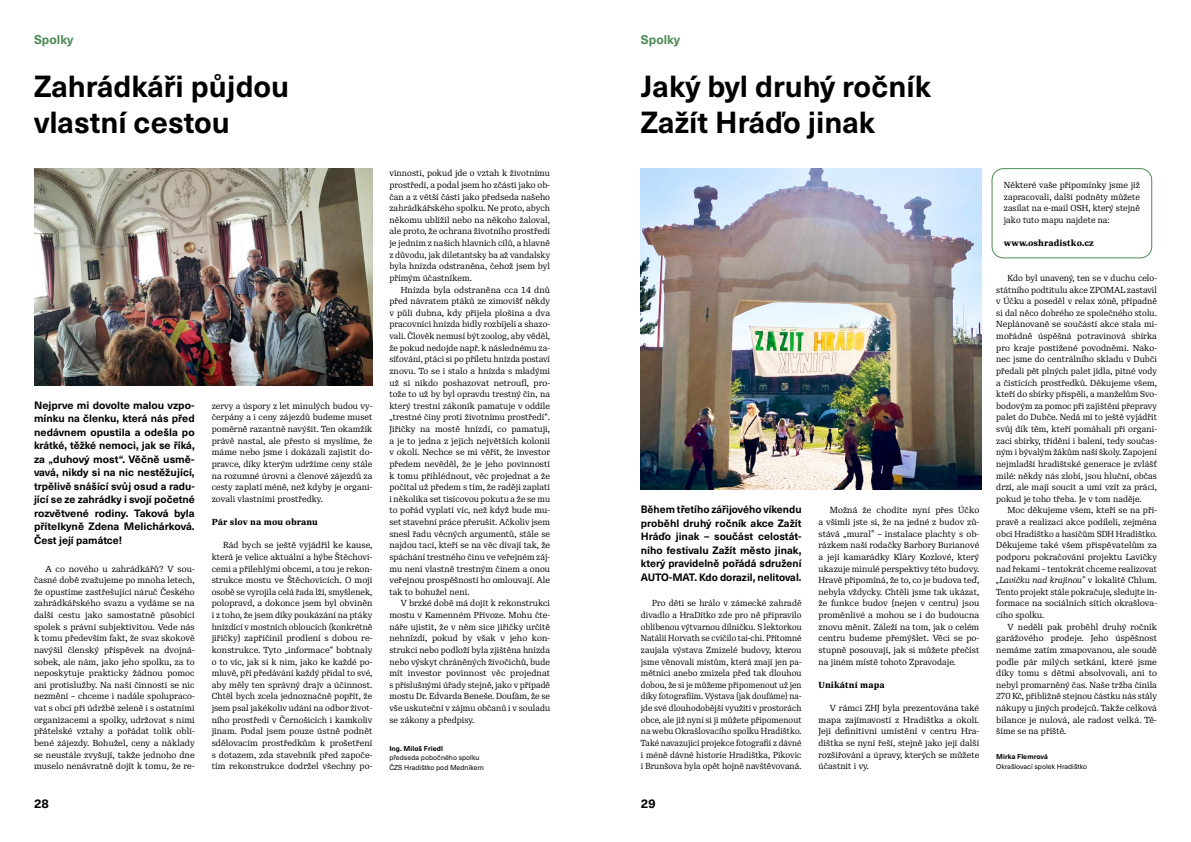
<style>
.page{position:relative;width:1191px;height:842px;background:#fff}
.page>*{position:absolute;margin:0;border:0;box-sizing:border-box;transform-origin:0 0}
.t1{font:700 30px/36px "Neue Haas Unica W1 G";color:#000}
.t2{font:700 12.5px "Neue Haas Unica W1 G";color:#4d8b55}
.t3{font:700 12.5px "Neue Haas Unica W1 G";color:#000}
.t4{font:700 10.5px/13.5px "Neue Haas Unica W1 G";color:#000;text-align:justify}
.t5{font:8.5px/11.6px "Re Public Std";letter-spacing:.005em;color:#000;text-align:justify}
.t6{font:500 8.5px "Re Public Std";letter-spacing:.005em;color:#000}
.t7{font:7px/9.5px "Neue Haas Unica W1 G";letter-spacing:.005em;color:#000}
.t8{font:700 7px "Neue Haas Unica W1 G";letter-spacing:.005em;color:#000}
.s1{font-style:italic}
</style>
<div class="page">
<img style="left:34px;top:169px;width:338px;height:217px">
<img style="left:641px;top:169px;width:340px;height:321px">
<div style="left:991px;top:168px;width:161px;height:90px;border:1px solid #4d8b55;border-radius:11px"></div>
<h2 class="t2" style="left:34px;top:30px;width:41px">Spolky</h2>
<h2 class="t2" style="left:641px;top:30px;width:41px">Spolky</h2>
<h1 class="t1" style="left:34px;top:66px;width:257px">Zahrádkáři půjdou vlastní cestou</h1>
<h1 class="t1" style="left:641px;top:66px;width:292px">Jaký byl druhý ročník<br>Zažít Hráďo jinak</h1>
<p class="t5" style="left:389px;top:168px;width:162px">vinnosti, pokud jde o vztah k životnímu prostředí, a podal jsem ho zčásti jako ob&shy;čan a z větší části jako předseda našeho zahrádkářského spolku. Ne proto, abych někomu ublížil nebo na někoho žaloval, ale proto, že ochrana životního prostředí je jedním z našich hlavních cílů, a hlavně z důvodu, jak diletantsky ba až vandalsky byla hnízda odstraněna, čehož jsem byl přímým účastníkem.</p>
<p class="t5" style="left:389px;top:284px;width:162px;text-indent:11px">Hnízda byla odstraněna cca 14 dnů před návratem ptáků ze zimovišť někdy v půli dubna, kdy přijela plošina a dva pracovníci hnízda bidly rozbíjeli a shazo&shy;vali. Člověk nemusí být zoolog, aby věděl, že pokud nedojde např. k následnému za&shy;síťování, ptáci si po příletu hnízda postaví znovu. To se i stalo a hnízda s mladými už si nikdo poshazovat netroufl, pro&shy;tože to už by byl opravdu trestný čin, na který trestní zákoník pamatuje v oddíle „trestné činy proti životnímu prostředí“.<br>Jiřičky na mostě hnízdí, co pamatuji, a je to jedna z jejich největších kolonií v okolí. Nechce se mi věřit, že investor předem nevěděl, že je jeho povinností k tomu přihlédnout, věc projednat a že počítal už předem s tím, že raději zaplatí i několika set tisícovou pokutu a že se mu to pořád vyplatí víc, než když bude mu&shy;set stavební práce přerušit. Ačkoliv jsem snesl řadu věcných argumentů, stále se najdou tací, kteří se na věc dívají tak, že spáchání trestného činu ve veřejném záj&shy;mu není vlastně trestným činem a onou veřejnou prospěšností ho omlouvají. Ale tak to bohužel není.</p>
<p class="t5" style="left:389px;top:598px;width:162px;text-indent:11px">V brzké době má dojít k rekonstrukci mostu v Kamenném Přívoze. Mohu čte&shy;náře ujistit, že v něm sice jiřičky určitě nehnízdí, pokud by však v jeho kon&shy;strukci nebo podloží byla zjištěna hnízda nebo výskyt chráněných živočichů, bude mít investor povinnost věc projednat s příslušnými úřady stejně, jako v případě mostu Dr. Edvarda Beneše. Doufám, že se vše uskuteční v zájmu občanů i v souladu se zákony a předpisy.</p>
<p class="t8" style="left:389px;top:743px;width:55px">Ing. Miloš Friedl</p>
<p class="t7" style="left:389px;top:753px;width:96px">předseda pobočného spolku<br>ČZS Hradištko pod Medníkem</p>
<p class="t4" style="left:34px;top:398px;width:162px">Nejprve mi dovolte malou vzpo&shy;mínku na členku, která nás před nedávnem opustila a odešla po krátké, těžké nemoci, jak se říká, za „duhový most“. Věčně usmě&shy;vavá, nikdy si na nic nestěžující, trpělivě snášící svůj osud a radu&shy;jící se ze zahrádky i svojí početné rozvětvené rodiny. Taková byla přítelkyně Zdena Melichárková.<br>Čest její památce!</p>
<p class="t5" style="left:34px;top:563px;width:162px;text-indent:11px">A co nového u zahrádkářů? V sou&shy;časné době zvažujeme po mnoha letech, že opustíme zastřešující náruč Českého zahrádkářského svazu a vydáme se na další cestu jako samostatně působící spolek s právní subjektivitou. Vede nás k tomu především fakt, že svaz skokově navýšil členský příspěvek na dvojná&shy;sobek, ale nám, jako jeho spolku, za to neposkytuje prakticky žádnou pomoc ani protislužby. Na naší činnosti se nic nezmění – chceme i nadále spolupraco&shy;vat s obcí při údržbě zeleně i s ostatními organizacemi a spolky, udržovat s nimi přátelské vztahy a pořádat tolik oblí&shy;bené zájezdy. Bohužel, ceny a náklady se neustále zvyšují, takže jednoho dne muselo nenávratně dojít k tomu, že re-</p>
<p class="t5" style="left:212px;top:400px;width:162px">zervy a úspory z let minulých budou vy&shy;čerpány a i ceny zájezdů budeme muset poměrně razantně navýšit. Ten okamžik právě nastal, ale přesto si myslíme, že máme nebo jsme i dokázali zajistit do&shy;pravce, díky kterým udržíme ceny stále na rozumné úrovni a členové zájezdů za cesty zaplatí méně, než kdyby je organi&shy;zovali vlastními prostředky.</p>
<p class="t6" style="left:212px;top:516px;width:108px">Pár slov na mou obranu</p>
<p class="t5" style="left:212px;top:539px;width:162px;text-indent:11px">Rád bych se ještě vyjádřil ke kause, která je velice aktuální a hýbe Štěchovi&shy;cemi a přilehlými obcemi, a tou je rekon&shy;strukce mostu ve Štěchovicích. O mojí osobě se vyrojila celá řada lží, smyšlenek, polopravd, a dokonce jsem byl obviněn i z toho, že jsem díky poukázání na ptáky hnízdící v mostních obloucích (konkrétně jiřičky) zapříčinil prodlení s dobou re&shy;konstrukce. Tyto „informace“ bobtnaly o to víc, jak si k nim, jako ke každé po&shy;mluvě, při předávání každý přidal to své, aby měly ten správný drajv a účinnost.<br>Chtěl bych zcela jednoznačně popřít, že jsem psal jakékoliv udání na odbor život&shy;ního prostředí v Černošicích i kamkoliv jinam. Podal jsem pouze ústně podnět sdělovacím prostředkům k prošetření s dotazem, zda stavebník před započe&shy;tím rekonstrukce dodržel všechny po-</p>
<p class="t4" style="left:641px;top:502px;width:162px">Během třetího zářijového víkendu proběhl druhý ročník akce Zažít Hráďo jinak – součást celostát&shy;ního festivalu Zažít město jinak, který pravidelně pořádá sdružení AUTO-MAT. Kdo dorazil, nelitoval.</p>
<p class="t5" style="left:641px;top:598px;width:162px;text-indent:11px">Pro děti se hrálo v zámecké zahradě divadlo a HraDítko zde pro ně připravilo oblíbenou výtvarnou dílničku. S lektorkou Natálií Horvath se cvičilo tai-chi. Přítomné zaujala výstava Zmizelé budovy, kterou jsme věnovali místům, která znají jen pa&shy;mětníci anebo zmizela před tak dlouhou dobou, že si je můžeme připomenout už jen díky fotografiím. Výstava (jak doufáme) na&shy;jde své dlouhodobější využití v prostorách obce, ale již nyní si ji můžete připomenout na webu Okrašlovacího spolku Hradištko.<br>Také navazující projekce fotografií z dávné i méně dávné historie Hradištka, Pikovic i Brunšova byla opět hojně navštěvovaná.</p>
<p class="t5" style="left:818px;top:505px;width:162px;text-indent:11px">Možná že chodíte nyní přes Účko a všimli jste si, že na jedné z budov zů&shy;stává „mural” – instalace plachty s ob&shy;rázkem naší rodačky Barbory Burianové a její kamarádky Kláry Kozlové, který ukazuje minulé perspektivy této budovy.<br>Hravě připomíná, že to, co je budova teď, nebyla vždycky. Chtěli jsme tak ukázat, že funkce budov (nejen v centru) jsou proměnlivé a mohou se i do budoucna znovu měnit. Záleží na tom, jak o celém centru budeme přemýšlet. Věci se po&shy;stupně posouvají, jak si můžete přečíst na jiném místě tohoto Zpravodaje.</p>
<p class="t6" style="left:818px;top:679px;width:68px">Unikátní mapa</p>
<p class="t5" style="left:818px;top:702px;width:162px;text-indent:11px">V rámci ZHJ byla prezentována také mapa zajímavostí z Hradištka a okolí.<br>Její definitivní umístění v centru Hra&shy;dištka se nyní řeší, stejně jako její další rozšiřování a úpravy, kterých se můžete účastnit i vy.</p>
<h2 class="t3" style="left:34px;top:794px;width:16px">28</h2>
<h2 class="t3" style="left:641px;top:794px;width:16px">29</h2>
<p class="t5" style="left:1004px;top:179px;width:137px">Některé vaše připomínky jsme již zapracovali, další podněty můžete zasílat na e-mail OSH, který stejně jako tuto mapu najdete na:</p>
<p class="t6" style="left:1004px;top:237px;width:92px">www.oshradistko.cz</p>
<p class="t5" style="left:996px;top:272px;width:162px;text-indent:11px">Kdo byl unavený, ten se v duchu celo&shy;státního podtitulu akce ZPOMAL zastavil v Účku a poseděl v relax zóně, případně si dal něco dobrého ze společného stolu.<br>Neplánovaně se součástí akce stala mi&shy;mořádně úspěšná potravinová sbírka pro kraje postižené povodněmi. Nako&shy;nec jsme do centrálního skladu v Dubči předali pět plných palet jídla, pitné vody a čistících prostředků. Děkujeme všem, kteří do sbírky přispěli, a manželům Svo&shy;bodovým za pomoc při zajištění přepravy palet do Dubče. Nedá mi to ještě vyjádřit svůj dík těm, kteří pomáhali při organi&shy;zaci sbírky, třídění i balení, tedy součas&shy;ným i bývalým žákům naší školy. Zapojení nejmladší hradištské generace je zvlášť milé: někdy nás zlobí, jsou hluční, občas drzí, ale mají soucit a umí vzít za práci, pokud je toho třeba. Je v tom naděje.</p>
<p class="t5" style="left:996px;top:505px;width:162px;text-indent:11px">Moc děkujeme všem, kteří se na pří&shy;pravě a realizaci akce podíleli, zejména obci Hradištko a hasičům SDH Hradištko.<br>Děkujeme také všem přispěvatelům za podporu pokračování projektu Lavičky nad řekami – tentokrát chceme realizovat <span class="s1">„Lavičku nad krajinou”</span> v lokalitě Chlum.<br>Tento projekt stále pokračuje, sledujte in&shy;formace na sociálních sítích okrašlova&shy;cího spolku.</p>
<p class="t5" style="left:996px;top:621px;width:162px;text-indent:11px">V neděli pak proběhl druhý ročník garážového prodeje. Jeho úspěšnost nemáme zatím zmapovanou, ale soudě podle pár milých setkání, které jsme díky tomu s dětmi absolvovali, ani to nebyl promarněný čas. Naše tržba činila 270 Kč, přibližně stejnou částku nás stály nákupy u jiných prodejců. Takže celková bilance je nulová, ale radost velká. Tě&shy;šíme se na příště.</p>
<p class="t8" style="left:996px;top:751px;width:53px">Mirka Flemrová</p>
<p class="t7" style="left:996px;top:761px;width:92px">Okrašlovací spolek Hradištko</p>
</div>
